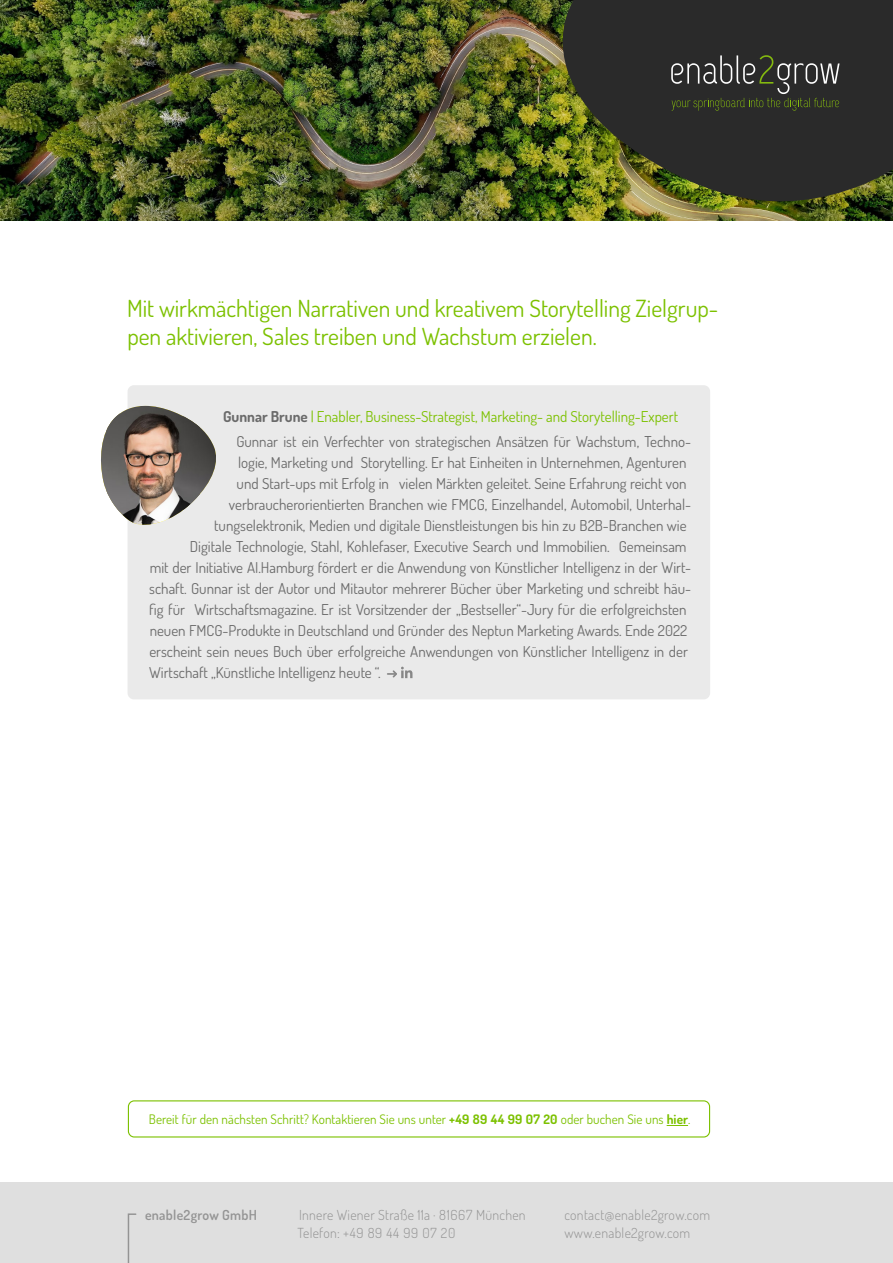
<style>
.page{position:relative;width:893px;height:1263px;background:#fff}
.page>*{position:absolute;margin:0;border:0;box-sizing:border-box;transform-origin:0 0}
.t1{font:23.7px/28.3px "Dosis";color:#7cc100}
.t2{font:15px/25.2px "Dosis";color:#6a6a6a}
.t3{font:300 13.8px/18px "Dosis";letter-spacing:.02em;color:#949494}
.t4{font:600 13.8px "Dosis";letter-spacing:.02em;color:#949494}
.t5{font:13.2px "Dosis";letter-spacing:.005em;color:#7cc100}
.s1{font-weight:700}
.s2{color:#7cc100}
</style>
<div class="page">
<img style="left:0;top:0;width:475px;height:221px">
<img style="left:475px;top:0;width:418px;height:221px">
<div style="left:0;top:1182px;width:893px;height:81px;background:#dfdfdf"></div>
<svg style="left:127px;top:1213px;width:10px;height:50px"></svg>
<svg style="left:667px;top:1125px;width:21px;height:1px"></svg>
<div style="left:128px;top:1100px;width:582px;height:37px;border:1px solid #7cc100;border-radius:6px"></div>
<div style="left:128px;top:385px;width:582px;height:314px;background:#eaeaea;border-radius:6px"></div>
<svg style="left:388px;top:667px;width:24px;height:12px"></svg>
<img style="left:119px;top:406px;width:64px;height:119px">
<img style="left:101px;top:413px;width:19px;height:99px">
<img style="left:183px;top:416px;width:33px;height:94px">
<img style="left:555px;top:0;width:338px;height:218px">
<svg style="left:671px;top:55px;width:169px;height:56px;background:#40423b"></svg>
<h1 class="t1" style="left:127px;top:293px;width:593px">Mit wirkmächtigen Narrativen und kreativem Storytelling Zielgrup&shy;pen aktivieren, Sales treiben und Wachstum erzielen.</h1>
<p class="t2" style="left:236px;top:403px;width:456px;text-indent:-13px"><span class="s1">Gunnar Brune</span> <span class="s2">| Enabler, Business-Strategist, Marketing- and Storytelling-Expert<br></span>Gunnar ist ein Verfechter von strategischen Ansätzen für Wachstum, Techno-</p>
<p class="t2" style="left:238px;top:449px;width:450px">logie, Marketing und Storytelling. Er hat Einheiten in Unternehmen, Agenturen</p>
<p class="t2" style="left:237px;top:470px;width:451px">und Start-ups mit Erfolg in vielen Märkten geleitet. Seine Erfahrung reicht von</p>
<p class="t2" style="left:229px;top:491px;width:464px">verbraucherorientierten Branchen wie FMCG, Einzelhandel, Automobil, Unterhal-</p>
<p class="t2" style="left:214px;top:512px;width:474px">tungselektronik, Medien und digitale Dienstleistungen bis hin zu B2B-Branchen wie</p>
<p class="t2" style="left:190px;top:533px;width:498px">Digitale Technologie, Stahl, Kohlefaser, Executive Search und Immobilien. Gemeinsam</p>
<p class="t2" style="left:150px;top:554px;width:543px">mit der Initiative AI.Hamburg fördert er die Anwendung von Künstlicher Intelligenz in der Wirt-</p>
<p class="t2" style="left:149px;top:575px;width:543px">schaft. Gunnar ist der Autor und Mitautor mehrerer Bücher über Marketing und schreibt häu-</p>
<p class="t2" style="left:149px;top:596px;width:539px">fig für Wirtschaftsmagazine. Er ist Vorsitzender der „Bestseller“-Jury für die erfolgreichsten</p>
<p class="t2" style="left:150px;top:617px;width:539px">neuen FMCG-Produkte in Deutschland und Gründer des Neptun Marketing Awards. Ende 2022</p>
<p class="t2" style="left:149px;top:638px;width:540px">erscheint sein neues Buch über erfolgreiche Anwendungen von Künstlicher Intelligenz in der</p>
<p class="t2" style="left:149px;top:659px;width:233px">Wirtschaft „Künstliche Intelligenz heute “.</p>
<p class="t5" style="left:149px;top:1110px;width:543px">Bereit für den nächsten Schritt? Kontaktieren Sie uns unter <span class="s1">+49 89 44 99 07 20</span> oder buchen Sie uns <span class="s1">hier</span>.</p>
<p class="t4" style="left:145px;top:1205px;width:113px">enable2grow GmbH</p>
<p class="t3" style="left:298px;top:1205px;width:230px">Innere Wiener Straße 11a · 81667 München<br>Telefon: +49 89 44 99 07 20</p>
<p class="t3" style="left:564px;top:1205px;width:147px">contact@enable2grow.com www.enable2grow.com</p>
</div>
